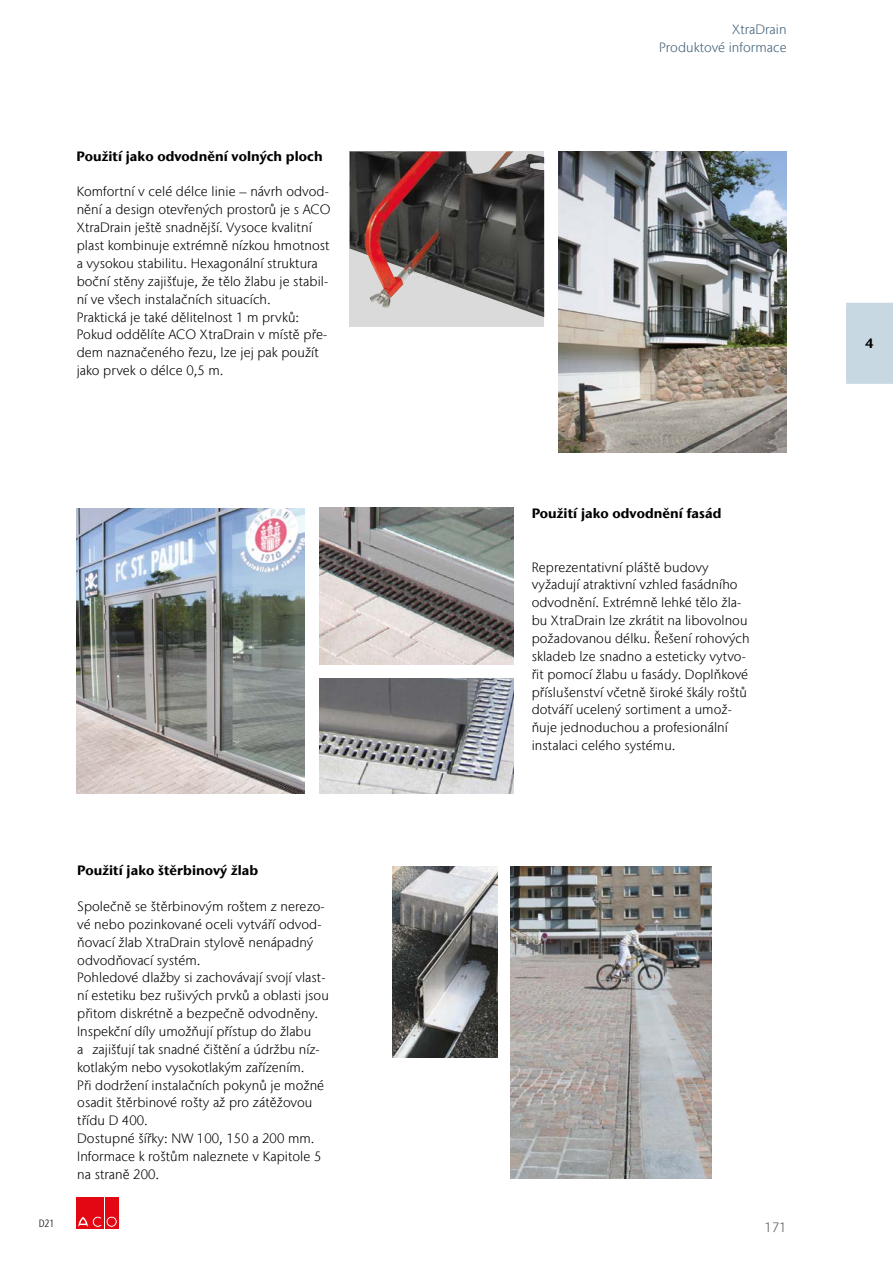
<style>
.page{position:relative;width:893px;height:1263px;background:#fff}
.page>*{position:absolute;margin:0;border:0;box-sizing:border-box;transform-origin:0 0}
.t1{font:300 13.5px/17.9px "Stone Sans IIITC Com";letter-spacing:.005em;color:#000}
.t2{font:700 13.5px "Stone Sans IIITC Com";letter-spacing:.005em;color:#000}
.t3{font:300 13.5px/17.9px "Stone Sans IIITC Com";letter-spacing:.005em;color:#415f77;text-align:right}
.t4{font:300 13.5px "Stone Sans IIITC Com";color:#575756}
.t5{font:300 condensed 10.5px "Stone Sans IIITC Com";color:#000}
</style>
<div class="page">
<img style="left:77px;top:508px;width:228px;height:286px">
<img style="left:319px;top:508px;width:195px;height:156px">
<img style="left:319px;top:679px;width:195px;height:114px">
<img style="left:510px;top:866px;width:201px;height:313px">
<img style="left:392px;top:866px;width:105px;height:191px">
<svg style="left:350px;top:151px;width:194px;height:176px;background:#7b7b7a"></svg>
<img style="left:350px;top:151px;width:156px;height:157px">
<img style="left:558px;top:151px;width:229px;height:302px">
<div style="left:77px;top:1197px;width:13px;height:31px;background:#e30613"></div>
<div style="left:91px;top:1197px;width:13px;height:31px;background:#e30613"></div>
<svg style="left:78px;top:1216px;width:24px;height:11px"></svg>
<div style="left:105px;top:1197px;width:13px;height:31px;background:#e30613"></div>
<div style="left:106px;top:1216px;width:11px;height:11px;border:1px solid #e30613;border-radius:50%"></div>
<div style="left:108px;top:1218px;width:7px;height:7px;border:1px solid #e30613;border-radius:50%"></div>
<div style="left:846px;top:307px;width:47px;height:73px;background:#c7d8e2"></div>
<div style="left:846px;top:303px;width:47px;height:8px;background:#c7d8e2"></div>
<div style="left:846px;top:375px;width:47px;height:9px;background:#c7d8e2"></div>
<p class="t2" style="left:77px;top:147px;width:248px">Použití jako odvodnění volných ploch</p>
<p class="t1" style="left:77px;top:183px;width:255px">Komfortní v celé délce linie – návrh odvod&shy;nění a design otevřených prostorů je s ACO XtraDrain ještě snadnější. Vysoce kvalitní plast kombinuje extrémně nízkou hmotnost a vysokou stabilitu. Hexagonální struktura boční stěny zajišťuje, že tělo žlabu je stabil&shy;ní ve všech instalačních situacích.<br>Praktická je také dělitelnost 1 m prvků:<br>Pokud oddělíte ACO XtraDrain v místě pře&shy;dem naznačeného řezu, lze jej pak použít jako prvek o délce 0,5 m.</p>
<p class="t2" style="left:77px;top:862px;width:182px">Použití jako štěrbinový žlab</p>
<p class="t1" style="left:77px;top:897px;width:253px">Společně se štěrbinovým roštem z nerezo&shy;vé nebo pozinkované oceli vytváří odvod&shy;ňovací žlab XtraDrain stylově nenápadný odvodňovací systém.<br>Pohledové dlažby si zachovávají svojí vlast&shy;ní estetiku bez rušivých prvků a oblasti jsou přitom diskrétně a bezpečně odvodněny.<br>Inspekční díly umožňují přístup do žlabu<br>a zajišťují tak snadné čištění a údržbu níz&shy;kotlakým nebo vysokotlakým zařízením.<br>Při dodržení instalačních pokynů je možné osadit štěrbinové rošty až pro zátěžovou třídu D 400.<br>Dostupné šířky: NW 100, 150 a 200 mm.<br>Informace k roštům naleznete v Kapitole 5 na straně 200.</p>
<p class="t3" style="left:659px;top:20px;width:129px">XtraDrain<br>Produktové informace</p>
<p class="t2" style="left:532px;top:504px;width:191px">Použití jako odvodnění fasád</p>
<p class="t1" style="left:532px;top:558px;width:219px">Reprezentativní pláště budovy vyžadují atraktivní vzhled fasádního odvodnění. Extrémně lehké tělo žla&shy;bu XtraDrain lze zkrátit na libovolnou požadovanou délku. Řešení rohových skladeb lze snadno a esteticky vytvo&shy;řit pomocí žlabu u fasády. Doplňkové příslušenství včetně široké škály roštů dotváří ucelený sortiment a umož&shy;ňuje jednoduchou a profesionální instalaci celého systému.</p>
<p class="t5" style="left:39px;top:1217px;width:17px">D21</p>
<p class="t4" style="left:764px;top:1219px;width:24px">171</p>
<p class="t2" style="left:865px;top:335px;width:10px">4</p>
</div>
